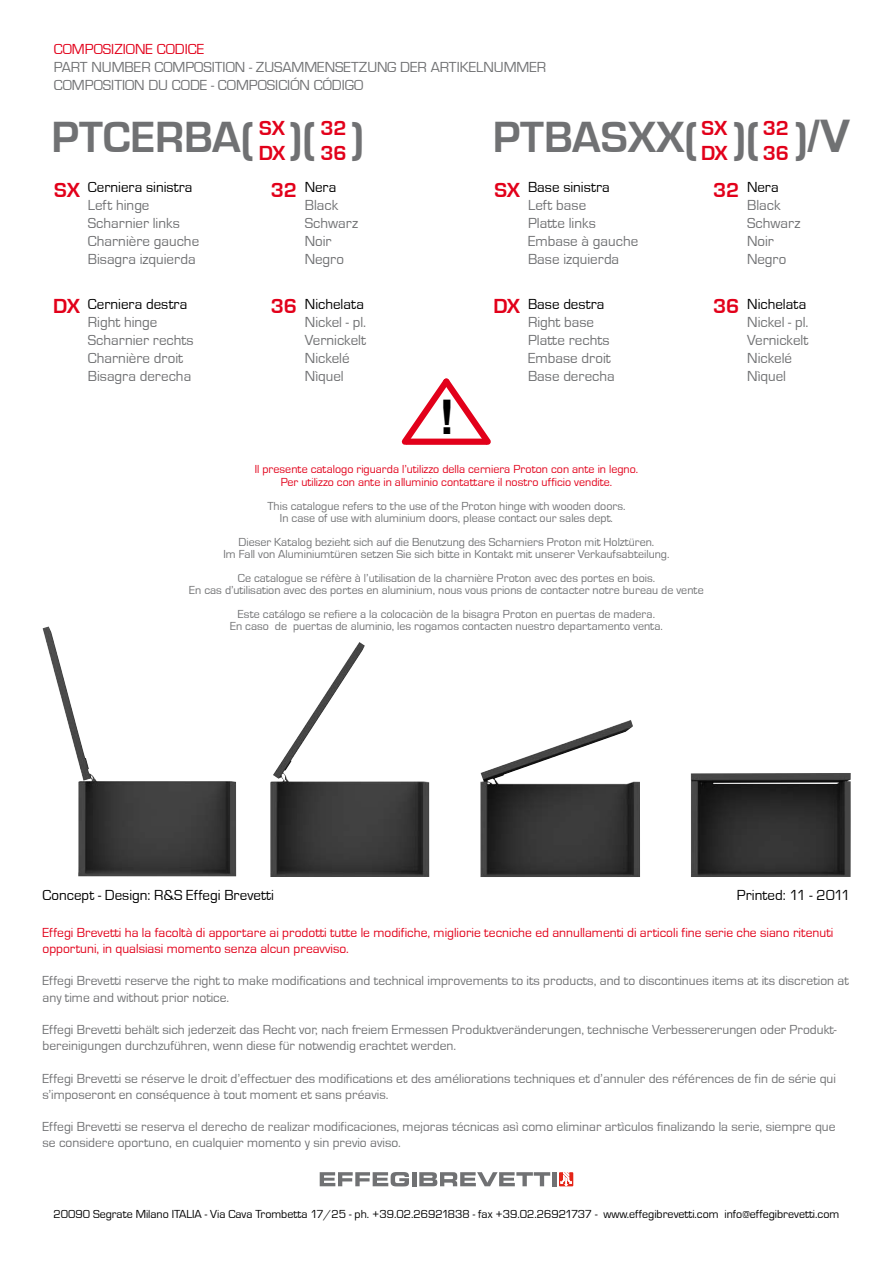
<style>
.page{position:relative;width:893px;height:1263px;background:#fff}
.page>*{position:absolute;margin:0;border:0;box-sizing:border-box;transform-origin:0 0}
.t1{font:700 47.85px "Arial";color:#000}
.t2{font:700 45px "Eurostile T";color:#707173}
.t3{font:700 21px/25.2px "Eurostile T";color:#e2001a}
.t4{font:15px/18px "Eurostile T";color:#707173}
.t5{font:15px "Eurostile T";color:#000}
.t6{font:15px "Eurostile T";color:#e2001a}
.t7{font:13.5px/16.2px "Eurostile T";color:#707173}
.t8{font:13.5px/16.2px "Eurostile T";color:#e2001a}
.t9{font:12px/12px "Eurostile T";color:#707173;text-align:center}
.t10{font:12px/12px "Eurostile T";color:#e2001a;text-align:center}
.t11{font:12px "Eurostile T";letter-spacing:-.005em;color:#000}
.s1{font-weight:700;font-size:21px;color:#e2001a}
.s2{color:#000}
.s3{font-family:"Arial"}
</style>
<div class="page">
<svg style="left:320px;top:1172px;width:89px;height:14px"></svg>
<hr style="left:412px;top:1172px;width:4px;height:14px;background:#707173">
<svg style="left:419px;top:1172px;width:131px;height:14px"></svg>
<div style="left:552px;top:1172px;width:5px;height:14px;background:#707173"></div>
<div style="left:559px;top:1172px;width:14px;height:14px;background:#e42518"></div>
<svg style="left:560px;top:1172px;width:12px;height:14px"></svg>
<img style="left:691px;top:773px;width:160px;height:104px">
<img style="left:480px;top:720px;width:160px;height:157px">
<img style="left:270px;top:642px;width:159px;height:235px">
<img style="left:43px;top:626px;width:193px;height:250px">
<svg style="left:401px;top:378px;width:90px;height:67px"></svg>
<p class="t6" style="left:54px;top:41px;width:152px">COMPOSIZIONE CODICE</p>
<p class="t4" style="left:54px;top:58px;width:494px">PART NUMBER COMPOSITION - ZUSAMMENSETZUNG DER ARTIKELNUMMER<br>COMPOSITION DU CODE - COMPOSICIÓN CÓDIGO</p>
<h3 class="t3" style="left:259px;top:116px;width:28px">SX<br>DX</h3>
<h3 class="t3" style="left:320px;top:116px;width:28px">32<br>36</h3>
<h2 class="t2" style="left:52px;top:113px;width:314px">PTCERBA( )( )</h2>
<p class="t4" style="left:88px;top:179px;width:113px;text-indent:-34px"><span class="s1">SX</span> <span class="s2">Cerniera sinistra<br></span>Left hinge<br>Scharnier links<br>Charnière gauche<br>Bisagra izquierda</p>
<p class="t4" style="left:305px;top:179px;width:55px;text-indent:-34px"><span class="s1">32</span> <span class="s2">Nera<br></span>Black<br>Schwarz<br>Noir<br>Negro</p>
<p class="t4" style="left:88px;top:295px;width:107px;text-indent:-35px"><span class="s1">DX</span> <span class="s2">Cerniera destra<br></span>Right hinge<br>Scharnier rechts<br>Charnière droit<br>Bisagra derecha</p>
<p class="t4" style="left:305px;top:295px;width:63px;text-indent:-34px"><span class="s1">36</span> <span class="s2">Nichelata<br></span>Nickel - pl.<br>Vernickelt<br>Nickelé<br>Nìquel</p>
<h1 class="t1" style="left:439px;top:386px;width:17px">!</h1>
<h2 class="t2" style="left:493px;top:113px;width:359px">PTBASXX( )( )<span class="s3">/V</span></h2>
<h3 class="t3" style="left:701px;top:116px;width:28px">SX<br>DX</h3>
<h3 class="t3" style="left:763px;top:116px;width:28px">32<br>36</h3>
<p class="t4" style="left:528px;top:179px;width:112px;text-indent:-34px"><span class="s1">SX</span> <span class="s2">Base sinistra<br></span>Left base<br>Platte links<br>Embase à gauche<br>Base izquierda</p>
<p class="t4" style="left:747px;top:179px;width:55px;text-indent:-34px"><span class="s1">32</span> <span class="s2">Nera<br></span>Black<br>Schwarz<br>Noir<br>Negro</p>
<p class="t4" style="left:528px;top:295px;width:88px;text-indent:-35px"><span class="s1">DX</span> <span class="s2">Base destra<br></span>Right base<br>Platte rechts<br>Embase droit<br>Base derecha</p>
<p class="t4" style="left:747px;top:295px;width:63px;text-indent:-34px"><span class="s1">36</span> <span class="s2">Nichelata<br></span>Nickel - pl.<br>Vernickelt<br>Nickelé<br>Nìquel</p>
<p class="t10" style="left:255px;top:464px;width:385px">Il presente catalogo riguarda l’utilizzo della cerniera Proton con ante in legno.<br>Per utilizzo con ante in alluminio contattare il nostro ufficio vendite.</p>
<p class="t9" style="left:267px;top:500px;width:359px">This catalogue refers to the use of the Proton hinge with wooden doors.<br>In case of use with aluminium doors, please contact our sales dept.</p>
<p class="t9" style="left:223px;top:536px;width:447px">Dieser Katalog bezieht sich auf die Benutzung des Scharniers Proton mit Holztüren.<br>Im Fall von Aluminiumtüren setzen Sie sich bitte in Kontakt mit unserer Verkaufsabteilung.</p>
<p class="t9" style="left:189px;top:572px;width:516px">Ce catalogue se réfère à l’utilisation de la charnière Proton avec des portes en bois.<br>En cas d’utilisation avec des portes en aluminium, nous vous prions de contacter notre bureau de vente</p>
<p class="t9" style="left:230px;top:608px;width:434px">Este catálogo se refiere a la colocaciòn de la bisagra Proton en puertas de madera.<br>En caso de puertas de aluminio, les rogamos contacten nuestro departamento venta.</p>
<p class="t5" style="left:43px;top:887px;width:233px">Concept - Design: R&amp;S Effegi Brevetti</p>
<p class="t5" style="left:737px;top:887px;width:115px">Printed: 11 - 2011</p>
<p class="t8" style="left:43px;top:924px;width:792px">Effegi Brevetti ha la facoltà di apportare ai prodotti tutte le modifiche, migliorie tecniche ed annullamenti di articoli fine serie che siano ritenuti opportuni, in qualsiasi momento senza alcun preavviso.</p>
<p class="t7" style="left:43px;top:973px;width:808px">Effegi Brevetti reserve the right to make modifications and technical improvements to its products, and to discontinues items at its discretion at any time and without prior notice.</p>
<p class="t7" style="left:43px;top:1022px;width:796px">Effegi Brevetti behält sich jederzeit das Recht vor, nach freiem Ermessen Produktveränderungen, technische Verbessererungen oder Produkt&shy;bereinigungen durchzuführen, wenn diese für notwendig erachtet werden.</p>
<p class="t7" style="left:43px;top:1070px;width:795px">Effegi Brevetti se réserve le droit d’effectuer des modifications et des améliorations techniques et d’annuler des références de fin de série qui s’imposeront en conséquence à tout moment et sans préavis.</p>
<p class="t7" style="left:43px;top:1119px;width:794px">Effegi Brevetti se reserva el derecho de realizar modificaciones, mejoras técnicas asì como eliminar artìculos finalizando la serie, siempre que se considere oportuno, en cualquier momento y sin previo aviso.</p>
<p class="t11" style="left:53px;top:1208px;width:787px">20090 Segrate Milano ITALIA - Via Cava Trombetta 17/25 - ph. +39.02.26921838 - fax +39.02.26921737 - www.effegibrevetti.com info@effegibrevetti.com</p>
</div>
